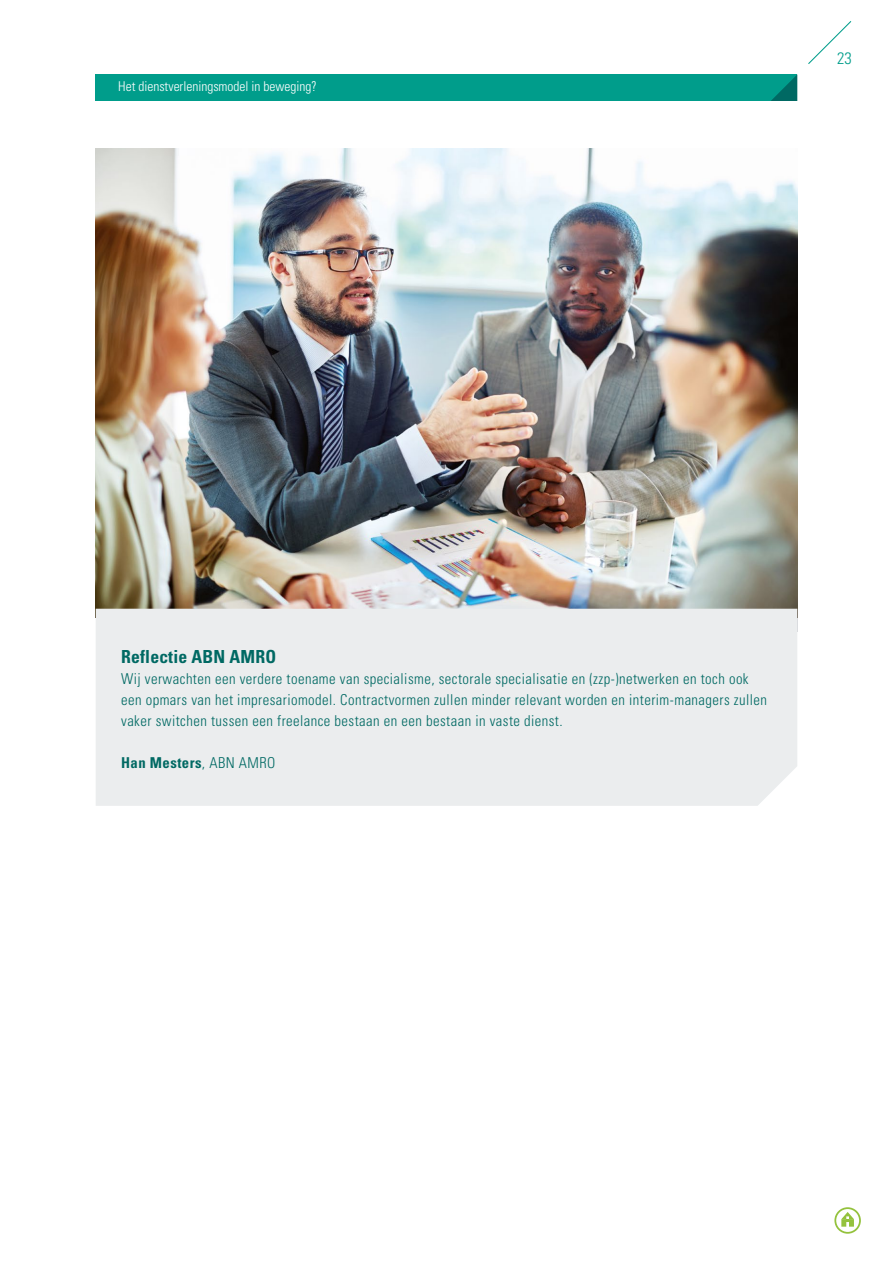
<style>
.page{position:relative;width:893px;height:1263px;background:#fff}
.page>*{position:absolute;margin:0;border:0;box-sizing:border-box;transform-origin:0 0}
.t1{font:700 condensed 18px "Univers LT Std";letter-spacing:.01em;color:#006963}
.t2{font:300 condensed 16.5px "Univers LT Std";color:#009d8b}
.t3{font:300 condensed 15px/21px "Univers LT Std";letter-spacing:.03em;color:#006963}
.t4{font:700 condensed 15px "Univers LT Std";letter-spacing:.03em;color:#006963}
.t5{font:300 condensed 13.5px "Univers LT Std";color:#fff}
.s1{font-weight:300}
</style>
<div class="page">
<svg style="left:808px;top:21px;width:44px;height:43px"></svg>
<div style="left:96px;top:74px;width:701px;height:27px;background:#009d8b"></div>
<svg style="left:771px;top:75px;width:26px;height:26px"></svg>
<img style="left:96px;top:149px;width:701px;height:460px">
<div style="left:96px;top:609px;width:701px;height:197px;background:#ebedee"></div>
<svg style="left:841px;top:1212px;width:13px;height:15px"></svg>
<div style="left:834px;top:1207px;width:27px;height:27px;border:2px solid #94c23d;border-radius:50%"></div>
<p class="t5" style="left:118px;top:78px;width:200px">Het dienstverleningsmodel in beweging?</p>
<p class="t2" style="left:837px;top:48px;width:16px">23</p>
<p class="t1" style="left:121px;top:646px;width:156px">Reflectie ABN AMRO</p>
<p class="t3" style="left:121px;top:668px;width:647px">Wij verwachten een verdere toename van specialisme, sectorale specialisatie en (zzp-)netwerken en toch ook een opmars van het impresariomodel. Contractvormen zullen minder relevant worden en interim-managers zullen vaker switchen tussen een freelance bestaan en een bestaan in vaste dienst.</p>
<p class="t4" style="left:121px;top:753px;width:156px">Han Mesters<span class="s1">, ABN AMRO</span></p>
</div>
